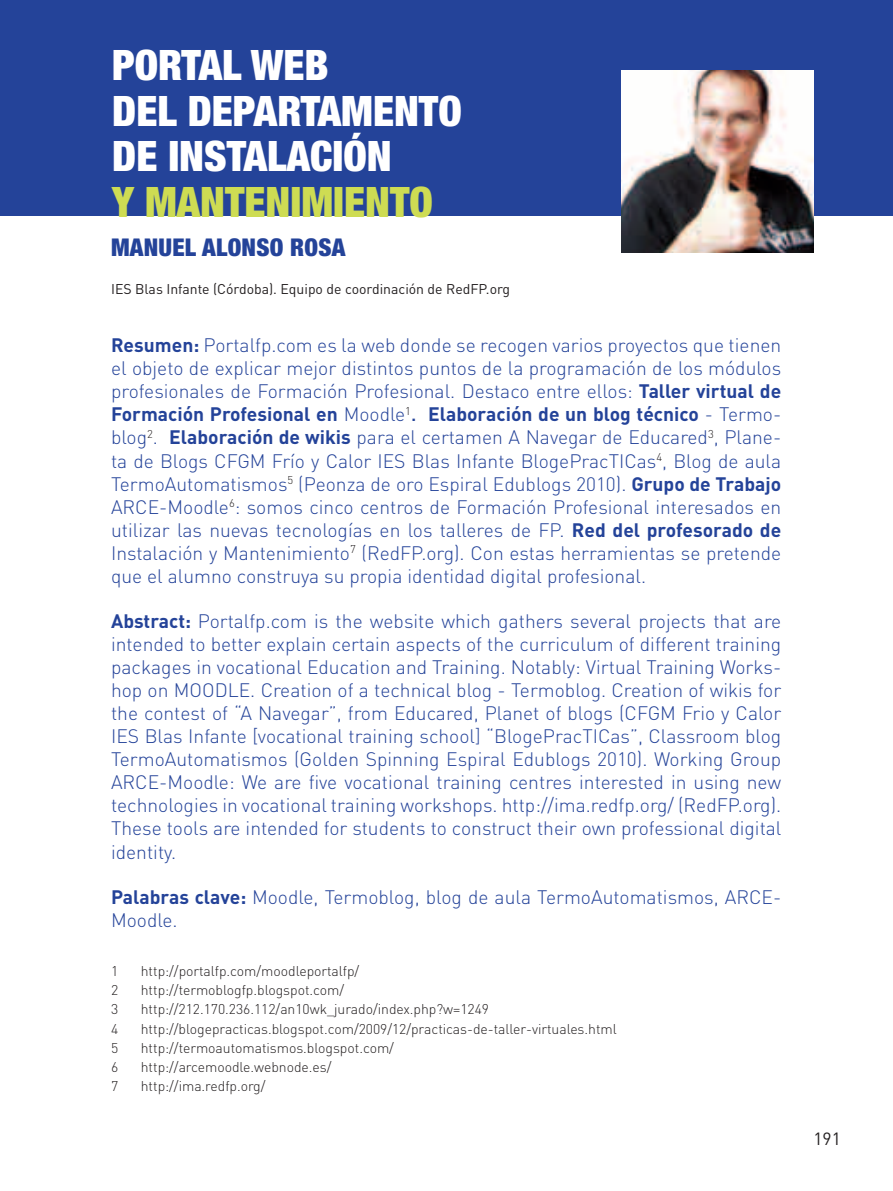
<style>
.page{position:relative;width:893px;height:1191px;background:#fff}
.page>*{position:absolute;margin:0;border:0;box-sizing:border-box;transform-origin:0 0}
.t1{font:900 condensed 42px/45.5px "Helvetica Neue";color:#fff}
.t2{font:900 condensed 42px "Helvetica Neue";color:#cedc53}
.t3{font:900 condensed 24.5px "Helvetica Neue";letter-spacing:.01em;color:#244399}
.t4{font:300 19.25px/23.1px "DIN";color:#244399;text-align:justify}
.t5{font:17.5px "DIN";color:#231f20}
.t6{font:300 14px "DIN";letter-spacing:-.005em;color:#231f20}
.t7{font:14px "DIN";color:#231f20}
.s1{font-weight:700}
.s2{font-weight:500}
</style>
<div class="page">
<div style="left:0;top:0;width:892px;height:216px;background:#244399"></div>
<img style="left:621px;top:71px;width:192px;height:182px">
<h1 class="t1" style="left:112px;top:46px;width:351px">PORTAL WEB<br>DEL DEPARTAMENTO<br>DE INSTALACIÓN</h1>
<h1 class="t2" style="left:112px;top:187px;width:322px">Y MANTENIMIENTO</h1>
<p class="t3" style="left:111px;top:238px;width:236px">MANUEL ALONSO ROSA</p>
<p class="t7" style="left:111px;top:284px;width:400px">IES Blas Infante (Córdoba). Equipo de coordinación de RedFP.org</p>
<p class="t4" style="left:111px;top:336px;width:671px"><span class="s1">Resumen:</span> Portalfp.com es la web donde se recogen varios proyectos que tienen el objeto de explicar mejor distintos puntos de la programación de los módulos profesionales de Formación Profesional. Destaco entre ellos: <span class="s1">Taller virtual de Formación Profesional en</span> Moodle<sup>1</sup><span class="s2">.</span> <span class="s1">Elaboración de un blog técnico</span> - Termo&shy;blog<sup>2</sup>. <span class="s1">Elaboración de wikis</span> para el certamen A Navegar de Educared<sup>3</sup>, Plane&shy;ta de Blogs CFGM Frío y Calor IES Blas Infante BlogePracTICas<sup>4</sup>, Blog de aula TermoAutomatismos<sup>5</sup> (Peonza de oro Espiral Edublogs 2010). <span class="s1">Grupo de Trabajo </span>ARCE-Moodle<sup>6</sup>: somos cinco centros de Formación Profesional interesados en utilizar las nuevas tecnologías en los talleres de FP. <span class="s1">Red del profesorado de </span>Instalación y Mantenimiento<sup>7</sup> (RedFP.org). Con estas herramientas se pretende que el alumno construya su propia identidad digital profesional.</p>
<p class="t4" style="left:111px;top:611px;width:671px"><span class="s1">Abstract:</span> Portalfp.com is the website which gathers several projects that are intended to better explain certain aspects of the curriculum of different training packages in vocational Education and Training. Notably: Virtual Training Works&shy;hop on MOODLE. Creation of a technical blog - Termoblog. Creation of wikis for the contest of “A Navegar”, from Educared, Planet of blogs (CFGM Frio y Calor IES Blas Infante [vocational training school] “BlogePracTICas”, Classroom blog TermoAutomatismos (Golden Spinning Espiral Edublogs 2010). Working Group ARCE-Moodle: We are five vocational training centres interested in using new technologies in vocational training workshops. http://ima.redfp.org/ (RedFP.org).<br>These tools are intended for students to construct their own professional digital identity.</p>
<p class="t4" style="left:111px;top:887px;width:671px"><span class="s1">Palabras clave:</span> Moodle, Termoblog, blog de aula TermoAutomatismos, ARCE-<br>Moodle.</p>
<p class="t6" style="left:111px;top:965px;width:9px">1</p>
<p class="t6" style="left:141px;top:965px;width:220px">http://portalfp.com/moodleportalfp/</p>
<p class="t6" style="left:111px;top:984px;width:9px">2</p>
<p class="t6" style="left:141px;top:984px;width:205px">http://termoblogfp.blogspot.com/</p>
<p class="t6" style="left:111px;top:1004px;width:9px">3</p>
<p class="t6" style="left:141px;top:1004px;width:349px">http://212.170.236.112/an10wk_jurado/index.php?w=1249</p>
<p class="t6" style="left:111px;top:1023px;width:9px">4</p>
<p class="t6" style="left:141px;top:1023px;width:477px">http://blogepracticas.blogspot.com/2009/12/practicas-de-taller-virtuales.html</p>
<p class="t6" style="left:111px;top:1042px;width:9px">5</p>
<p class="t6" style="left:141px;top:1042px;width:254px">http://termoautomatismos.blogspot.com/</p>
<p class="t6" style="left:111px;top:1061px;width:9px">6</p>
<p class="t6" style="left:141px;top:1061px;width:192px">http://arcemoodle.webnode.es/</p>
<p class="t6" style="left:111px;top:1081px;width:9px">7</p>
<p class="t6" style="left:141px;top:1081px;width:126px">http://ima.redfp.org/</p>
<p class="t5" style="left:813px;top:1132px;width:29px">191</p>
</div>
